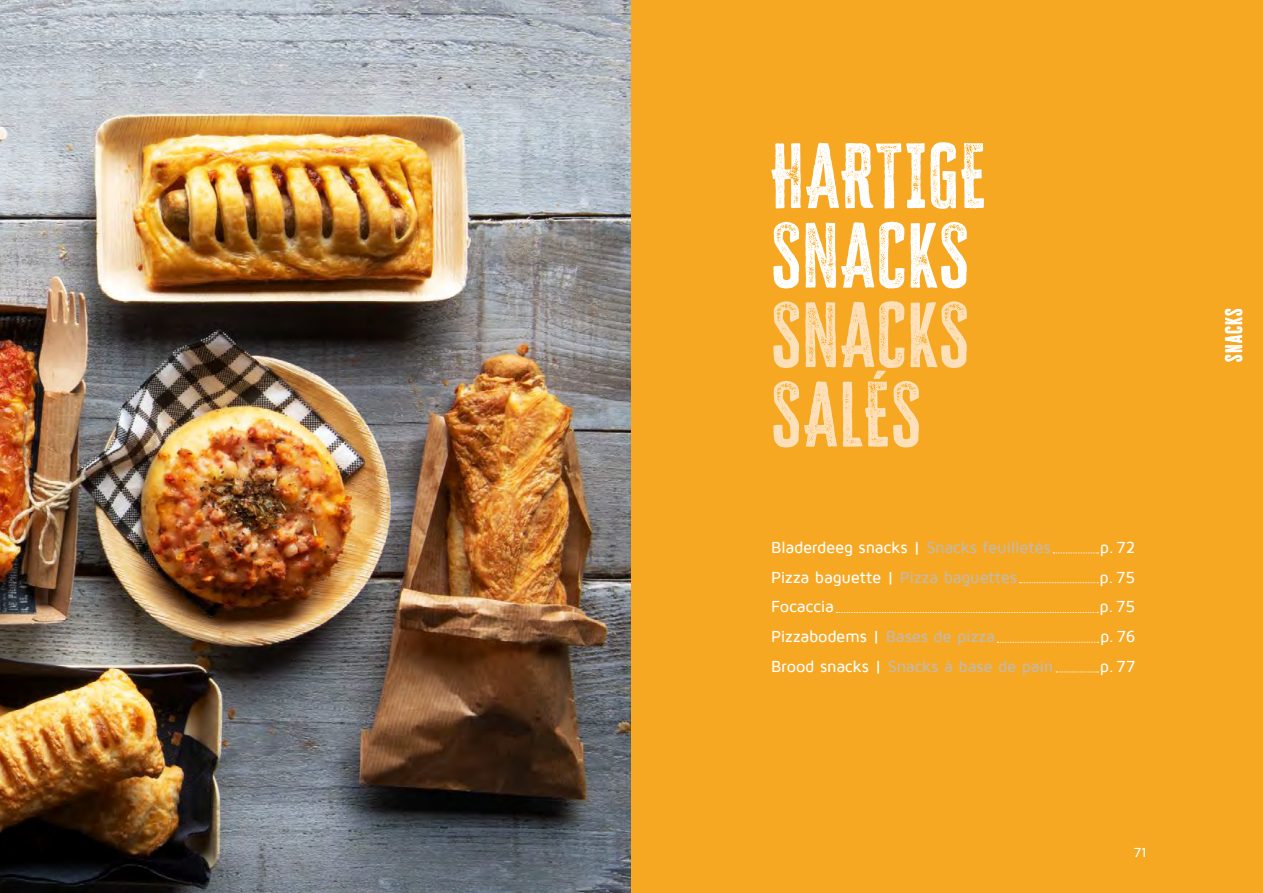
<style>
.page{position:relative;width:1263px;height:893px;background:#fff}
.page>*{position:absolute;margin:0;border:0;box-sizing:border-box;transform-origin:0 0}
.t1{font:75px/79.5px "Cheddar Gothic Rough";letter-spacing:.02em;color:#fff}
.t2{font:75px/79.5px "Cheddar Gothic Rough";letter-spacing:.02em;color:#fee1ba}
.t3{font:19.5px "Cheddar Gothic Rough";letter-spacing:.055em;color:#fff}
.t4{font:500 16.5px "Maven Pro";letter-spacing:-.015em;color:#fff}
.t5{font:500 16.5px "Maven Pro";letter-spacing:-.015em;color:#c1b9b0}
.t6{font:500 13.5px "Maven Pro";color:#fff}
.s1{color:#c1b9b0}
.s2{color:#fff}
</style>
<div class="page">
<img style="left:0;top:0;width:631px;height:893px">
<div style="left:631px;top:0;width:632px;height:893px;background:#f7a823"></div>
<svg style="left:1053px;top:553px;width:45px;height:1px"></svg>
<svg style="left:1019px;top:582px;width:79px;height:1px"></svg>
<svg style="left:836px;top:612px;width:262px;height:1px"></svg>
<svg style="left:997px;top:642px;width:101px;height:1px"></svg>
<svg style="left:1056px;top:672px;width:42px;height:1px"></svg>
<h1 class="t1" style="left:771px;top:136px;width:216px">HARTIGE<br>SNACKS</h1>
<h1 class="t2" style="left:771px;top:295px;width:199px">SNACKS<br>SALÉS</h1>
<p class="t4" style="left:771px;top:539px;width:281px">Bladerdeeg snacks | <span class="s1">Snacks feuilletés</span></p>
<p class="t4" style="left:1100px;top:539px;width:37px">p. 72</p>
<p class="t4" style="left:771px;top:568px;width:248px">Pizza baguette | <span class="s1">Pizza baguettes</span></p>
<p class="t4" style="left:1099px;top:568px;width:37px">p. 75</p>
<p class="t4" style="left:771px;top:598px;width:64px">Focaccia</p>
<p class="t4" style="left:1099px;top:598px;width:37px">p. 75</p>
<p class="t4" style="left:771px;top:628px;width:225px">Pizzabodems | <span class="s1">Bases de pizza</span></p>
<p class="t4" style="left:1100px;top:628px;width:37px">p. 76</p>
<p class="t5" style="left:771px;top:658px;width:284px"><span class="s2">Brood snacks |</span> Snacks à base de pain</p>
<p class="t4" style="left:1100px;top:658px;width:37px">p. 77</p>
<p class="t6" style="left:1133px;top:845px;width:15px">71</p>
<p class="t3" style="left:1221px;top:362px;width:54px;rotate:-90deg">snacks</p>
</div>
